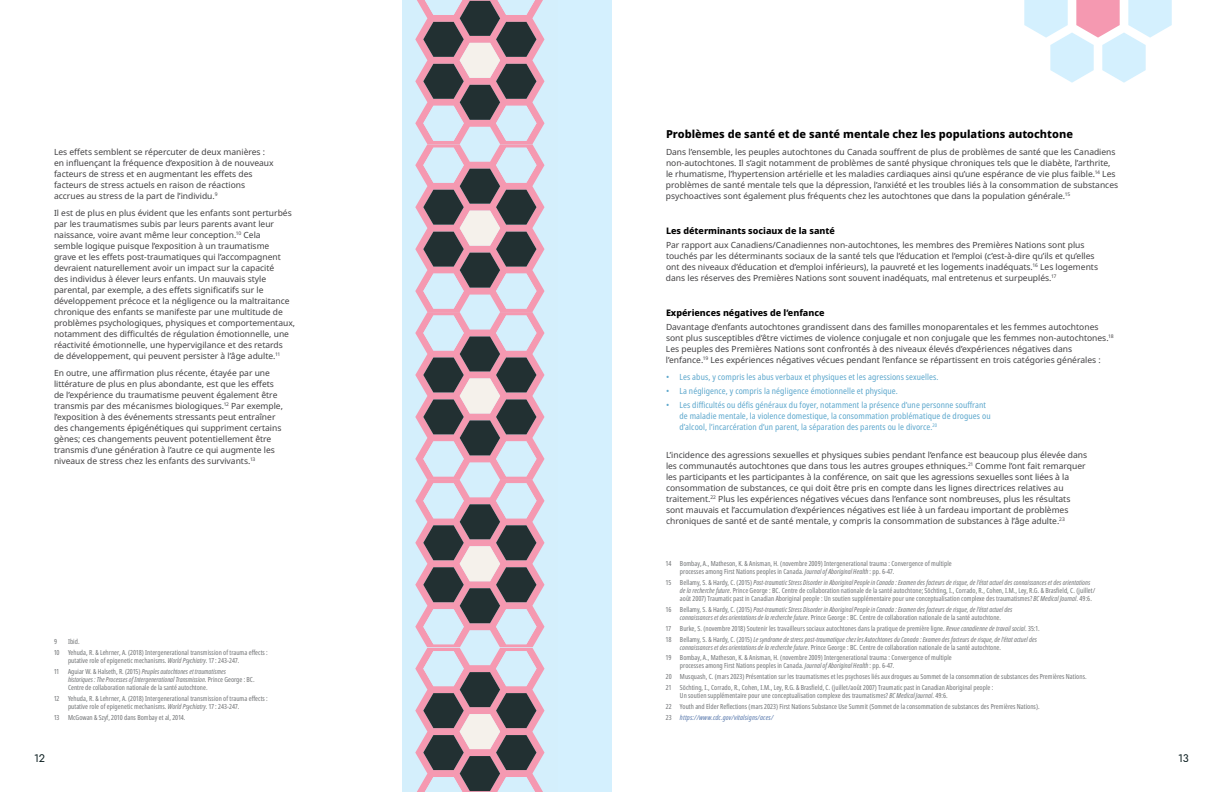
<style>
.page{position:relative;width:1224px;height:792px;background:#fff}
.page>*{position:absolute;margin:0;border:0;box-sizing:border-box;transform-origin:0 0}
.t1{font:800 11px "Noto Sans";color:#000}
.t2{font:11px "Jost";color:#081b1d}
.t3{font:800 9px "Noto Sans";color:#000}
.t4{font:8.5px/11px "Noto Sans";color:#414042}
.t5{font:condensed 8.5px/11px "Noto Sans";letter-spacing:.01em;color:#5ea8cd}
.t6{font:extra-condensed 7px/10.9px "Noto Sans";letter-spacing:.005em;color:#757779}
.t7{font:italic extra-condensed 7px/8px "Noto Sans";letter-spacing:.005em;color:#757779;text-align:center}
.s1{font-style:italic}
.s2{font-style:normal}
.s3{font-weight:500;font-style:italic;color:#6c88b6}
</style>
<div class="page">
<div style="left:551px;top:0;width:61px;height:792px;background:#d4f0fe"></div>
<svg style="left:1024px;top:0;width:148px;height:83px"></svg>
<div style="left:402px;top:0;width:156px;height:144px;background:#d4effc"></div>
<div style="left:402px;top:144px;width:156px;height:168px;background:#d4effc"></div>
<div style="left:402px;top:312px;width:156px;height:168px;background:#d4effc"></div>
<div style="left:402px;top:480px;width:156px;height:168px;background:#d4effc"></div>
<div style="left:402px;top:648px;width:156px;height:144px;background:#d4effc"></div>
<svg style="left:415px;top:0;width:130px;height:792px"></svg>
<p class="t4" style="left:54px;top:147px;width:221px">Les effets semblent se répercuter de deux manières : en influençant la fréquence d’exposition à de nouveaux facteurs de stress et en augmentant les effets des facteurs de stress actuels en raison de réactions accrues au stress de la part de l’individu.<sup>9</sup></p>
<p class="t4" style="left:54px;top:207px;width:243px">Il est de plus en plus évident que les enfants sont perturbés par les traumatismes subis par leurs parents avant leur naissance, voire avant même leur conception.<sup>10</sup> Cela<br>semble logique puisque l’exposition à un traumatisme<br>grave et les effets post-traumatiques qui l’accompagnent devraient naturellement avoir un impact sur la capacité<br>des individus à élever leurs enfants. Un mauvais style parental, par exemple, a des effets significatifs sur le développement précoce et la négligence ou la maltraitance chronique des enfants se manifeste par une multitude de problèmes psychologiques, physiques et comportementaux, notamment des difficultés de régulation émotionnelle, une réactivité émotionnelle, une hypervigilance et des retards<br>de développement, qui peuvent persister à l’âge adulte.<sup>11</sup></p>
<p class="t4" style="left:54px;top:367px;width:230px">En outre, une affirmation plus récente, étayée par une littérature de plus en plus abondante, est que les effets de l’expérience du traumatisme peuvent également être transmis par des mécanismes biologiques.<sup>12</sup> Par exemple, l’exposition à des événements stressants peut entraîner des changements épigénétiques qui suppriment certains gènes; ces changements peuvent potentiellement être transmis d’une génération à l’autre ce qui augmente les niveaux de stress chez les enfants des survivants.<sup>13</sup></p>
<p class="t6" style="left:54px;top:637px;width:215px;text-indent:14px">Ibid.<br>10 Yehuda, R. &amp; Lehrner, A. (2018) Intergenerational transmission of trauma effects :</p>
<p class="t6" style="left:68px;top:656px;width:173px">putative role of epigenetic mechanisms. <span class="s1">World Psychiatry</span>. 17 : 243-247.</p>
<p class="t6" style="left:54px;top:666px;width:6px">11</p>
<p class="t6" style="left:68px;top:668px;width:188px;line-height:8px">Aguiar W. &amp; Halseth, R. (2015) <span class="s1">Peuples autochtones et traumatismes<br>historiques : The Processes of Intergenerational Transmission</span>. Prince George : BC.<br>Centre de collaboration nationale de la santé autochtone.</p>
<p class="t6" style="left:68px;top:695px;width:201px;line-height:8px;text-indent:-14px">12 Yehuda, R. &amp; Lehrner, A. (2018) Intergenerational transmission of trauma effects : putative role of epigenetic mechanisms. <span class="s1">World Psychiatry</span>. 17 : 243-247.</p>
<p class="t6" style="left:54px;top:712px;width:133px">13 McGowan &amp; Szyf, 2010 dans Bombay et al, 2014.</p>
<p class="t6" style="left:54px;top:637px;width:5px">9</p>
<p class="t1" style="left:666px;top:126px;width:409px">Problèmes de santé et de santé mentale chez les populations autochtone</p>
<p class="t4" style="left:666px;top:146px;width:454px">Dans l’ensemble, les peuples autochtones du Canada souffrent de plus de problèmes de santé que les Canadiens non-autochtones. Il s’agit notamment de problèmes de santé physique chroniques tels que le diabète, l’arthrite, le rhumatisme, l’hypertension artérielle et les maladies cardiaques ainsi qu’une espérance de vie plus faible.<sup>14</sup> Les problèmes de santé mentale tels que la dépression, l’anxiété et les troubles liés à la consommation de substances psychoactives sont également plus fréquents chez les autochtones que dans la population générale.<sup>15</sup></p>
<p class="t3" style="left:666px;top:224px;width:170px">Les déterminants sociaux de la santé</p>
<p class="t4" style="left:666px;top:240px;width:434px">Par rapport aux Canadiens/Canadiennes non-autochtones, les membres des Premières Nations sont plus touchés par les déterminants sociaux de la santé tels que l’éducation et l’emploi (c’est-à-dire qu’ils et qu’elles ont des niveaux d’éducation et d’emploi inférieurs), la pauvreté et les logements inadéquats.<sup>16</sup> Les logements dans les réserves des Premières Nations sont souvent inadéquats, mal entretenus et surpeuplés.<sup>17</sup></p>
<p class="t3" style="left:666px;top:307px;width:160px">Expériences négatives de l’enfance</p>
<p class="t4" style="left:666px;top:322px;width:449px">Davantage d’enfants autochtones grandissent dans des familles monoparentales et les femmes autochtones sont plus susceptibles d’être victimes de violence conjugale et non conjugale que les femmes non-autochtones.<sup>18<br></sup>Les peuples des Premières Nations sont confrontés à des niveaux élevés d’expériences négatives dans l’enfance.<sup>19</sup> Les expériences négatives vécues pendant l’enfance se répartissent en trois catégories générales :</p>
<p class="t5" style="left:666px;top:372px;width:274px">• Les abus, y compris les abus verbaux et physiques et les agressions sexuelles.</p>
<p class="t5" style="left:666px;top:386px;width:233px">• La négligence, y compris la négligence émotionnelle et physique.</p>
<p class="t5" style="left:680px;top:399px;width:313px;text-indent:-13px">• Les difficultés ou défis généraux du foyer, notamment la présence d’une personne souffrant de maladie mentale, la violence domestique, la consommation problématique de drogues ou d’alcool, l’incarcération d’un parent, la séparation des parents ou le divorce.<sup>20</sup></p>
<p class="t4" style="left:666px;top:449px;width:423px">L’incidence des agressions sexuelles et physiques subies pendant l’enfance est beaucoup plus élevée dans les communautés autochtones que dans tous les autres groupes ethniques.<sup>21</sup> Comme l’ont fait remarquer les participants et les participantes à la conférence, on sait que les agressions sexuelles sont liées à la consommation de substances, ce qui doit être pris en compte dans les lignes directrices relatives au traitement.<sup>22</sup> Plus les expériences négatives vécues dans l’enfance sont nombreuses, plus les résultats sont mauvais et l’accumulation d’expériences négatives est liée à un fardeau important de problèmes chroniques de santé et de santé mentale, y compris la consommation de substances à l’âge adulte.<sup>23</sup></p>
<p class="t6" style="left:680px;top:560px;width:273px;line-height:8px;text-indent:-14px">14 Bombay, A., Matheson, K. &amp; Anisman, H. (novembre 2009) Intergenerational trauma : Convergence of multiple processes among First Nations peoples in Canada. <span class="s1">Journal of Aboriginal Health</span> : pp. 6-47.</p>
<p class="t6" style="left:680px;top:579px;width:417px;line-height:8px;text-indent:-14px">15 Bellamy, S. &amp; Hardy, C. (2015) <span class="s1">Post-traumatic Stress Disorder in Aboriginal People in Canada : Examen des facteurs de risque, de l’état actuel des connaissances et des orientations de la recherche future</span>. Prince George : BC. Centre de collaboration nationale de la santé autochtone; Söchting, I., Corrado, R., Cohen, I.M., Ley, R.G. &amp; Brasfield, C. (juillet/ août 2007) Traumatic past in Canadian Aboriginal people : Un soutien supplémentaire pour une conceptualisation complexe des traumatismes? <span class="s1">BC Medical Journal</span>. 49:6.</p>
<p class="t7" style="left:666px;top:605px;width:348px"><span class="s2">16 Bellamy, S. &amp; Hardy, C. (2015)</span> Post-traumatic Stress Disorder in Aboriginal People in Canada : Examen des facteurs de risque, de l’état actuel des connaissances et des orientations de la recherche future<span class="s2">. Prince George : BC. Centre de collaboration nationale de la santé autochtone.</span></p>
<p class="t6" style="left:666px;top:623px;width:7px">17</p>
<p class="t7" style="left:666px;top:623px;width:375px;line-height:10.9px;text-align:left;text-indent:14px"><span class="s2">Burke, S. (novembre 2018) Soutenir les travailleurs sociaux autochtones dans la pratique de première ligne.</span> Revue canadienne de travail social<span class="s2">. 35:1.<br>18 Bellamy, S. &amp; Hardy, C. (2015)</span> Le syndrome de stress post-traumatique chez les Autochtones du Canada : Examen des facteurs de risque, de l’état actuel des</p>
<p class="t6" style="left:666px;top:642px;width:337px;text-indent:14px"><span class="s1">connaissances et des orientations de la recherche future</span>. Prince George : BC. Centre de collaboration nationale de la santé autochtone.<br>19 Bombay, A., Matheson, K. &amp; Anisman, H. (novembre 2009) Intergenerational trauma : Convergence of multiple</p>
<p class="t6" style="left:666px;top:661px;width:422px;text-indent:14px">processes among First Nations peoples in Canada. <span class="s1">Journal of Aboriginal Health</span> : pp. 6-47.<br>20 Musquash, C. (mars 2023) Présentation sur les traumatismes et les psychoses liés aux drogues au Sommet de la consommation de substances des Premières Nations.<br>21 Söchting, I., Corrado, R., Cohen, I.M., Ley, R.G. &amp; Brasfield, C. (juillet/août 2007) Traumatic past in Canadian Aboriginal people :</p>
<p class="t6" style="left:666px;top:690px;width:375px;text-indent:14px">Un soutien supplémentaire pour une conceptualisation complexe des traumatismes? <span class="s1">BC Medical Journal</span>. 49:6.<br>22 Youth and Elder Reflections (mars 2023) First Nations Substance Use Summit (Sommet de la consommation de substances des Premières Nations).<br>23 <span class="s3">https://www.cdc.gov/vitalsigns/aces/</span></p>
<p class="t2" style="left:34px;top:750px;width:13px">12</p>
<p class="t2" style="left:1178px;top:750px;width:12px">13</p>
</div>
